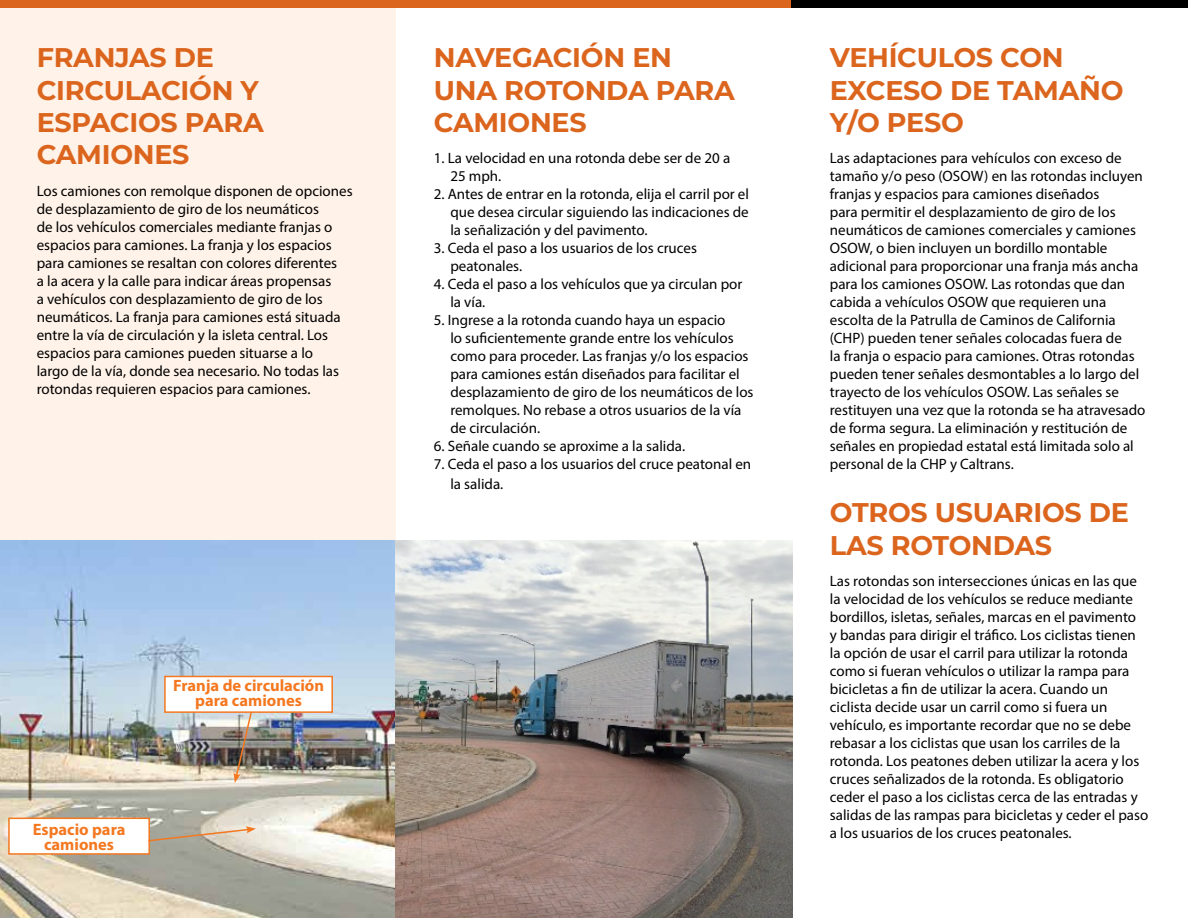
<style>
.page{position:relative;width:1188px;height:918px;background:#fff}
.page>*{position:absolute;margin:0;border:0;box-sizing:border-box;transform-origin:0 0}
.t1{font:700 27px/32.4px "Montserrat";letter-spacing:-.01em;color:#dc651e}
.t2{font:700 16.5px/15px "Myriad Pro";color:#f47820;text-align:center}
.t3{font:15px/18px "Myriad Pro";color:#000}
</style>
<div class="page">
<div style="left:0;top:8px;width:395px;height:910px;background:#fff2e8"></div>
<img style="left:0;top:540px;width:792px;height:378px">
<div style="left:164px;top:676px;width:169px;height:37px;background:#fff;border:2px solid #f47820"></div>
<div style="left:8px;top:818px;width:142px;height:37px;background:#fff;border:2px solid #f47820"></div>
<div style="left:791px;top:0;width:397px;height:8px;background:#000"></div>
<div style="left:0;top:0;width:791px;height:8px;background:#dc651e"></div>
<svg style="left:234px;top:710px;width:19px;height:73px"></svg>
<svg style="left:147px;top:826px;width:109px;height:16px;background:#c8b8a3"></svg>
<h2 class="t1" style="left:37px;top:41px;width:229px">FRANJAS DE<br>CIRCULACIÓN Y<br>ESPACIOS PARA<br>CAMIONES</h2>
<p class="t3" style="left:37px;top:182px;width:317px">Los camiones con remolque disponen de opciones de desplazamiento de giro de los neumáticos<br>de los vehículos comerciales mediante franjas o espacios para camiones. La franja y los espacios para camiones se resaltan con colores diferentes<br>a la acera y la calle para indicar áreas propensas<br>a vehículos con desplazamiento de giro de los neumáticos. La franja para camiones está situada entre la vía de circulación y la isleta central. Los espacios para camiones pueden situarse a lo<br>largo de la vía, donde sea necesario. No todas las rotondas requieren espacios para camiones.</p>
<p class="t2" style="left:33px;top:821px;width:94px">Espacio para camiones</p>
<p class="t2" style="left:173px;top:678px;width:153px">Franja de circulación para camiones</p>
<h2 class="t1" style="left:434px;top:41px;width:302px">NAVEGACIÓN EN<br>UNA ROTONDA PARA<br>CAMIONES</h2>
<p class="t3" style="left:450px;top:149px;width:281px;text-indent:-16px">1. La velocidad en una rotonda debe ser de 20 a<br>25 mph.</p>
<p class="t3" style="left:450px;top:185px;width:300px;text-align:justify;text-indent:-16px">2. Antes de entrar en la rotonda, elija el carril por el que desea circular siguiendo las indicaciones de la señalización y del pavimento.</p>
<p class="t3" style="left:450px;top:239px;width:248px;text-indent:-16px">3. Ceda el paso a los usuarios de los cruces peatonales.</p>
<p class="t3" style="left:450px;top:275px;width:294px;text-indent:-16px">4. Ceda el paso a los vehículos que ya circulan por la vía.</p>
<p class="t3" style="left:450px;top:311px;width:305px;text-indent:-16px">5. Ingrese a la rotonda cuando haya un espacio<br>lo suficientemente grande entre los vehículos como para proceder. Las franjas y/o los espacios para camiones están diseñados para facilitar el desplazamiento de giro de los neumáticos de los remolques. No rebase a otros usuarios de la vía de circulación.</p>
<p class="t3" style="left:434px;top:437px;width:253px">6. Señale cuando se aproxime a la salida.</p>
<p class="t3" style="left:450px;top:454px;width:302px;line-height:19.8px;text-indent:-16px">7. Ceda el paso a los usuarios del cruce peatonal en la salida.</p>
<h2 class="t1" style="left:830px;top:41px;width:295px">VEHÍCULOS CON<br>EXCESO DE TAMAÑO<br>Y/O PESO</h2>
<p class="t3" style="left:830px;top:149px;width:317px">Las adaptaciones para vehículos con exceso de tamaño y/o peso (OSOW) en las rotondas incluyen franjas y espacios para camiones diseñados<br>para permitir el desplazamiento de giro de los neumáticos de camiones comerciales y camiones OSOW, o bien incluyen un bordillo montable adicional para proporcionar una franja más ancha para los camiones OSOW. Las rotondas que dan cabida a vehículos OSOW que requieren una escolta de la Patrulla de Caminos de California (CHP) pueden tener señales colocadas fuera de<br>la franja o espacio para camiones. Otras rotondas pueden tener señales desmontables a lo largo del trayecto de los vehículos OSOW. Las señales se restituyen una vez que la rotonda se ha atravesado de forma segura. La eliminación y restitución de señales en propiedad estatal está limitada solo al personal de la CHP y Caltrans.</p>
<h2 class="t1" style="left:830px;top:496px;width:301px">OTROS USUARIOS DE<br>LAS ROTONDAS</h2>
<p class="t3" style="left:830px;top:572px;width:320px">Las rotondas son intersecciones únicas en las que la velocidad de los vehículos se reduce mediante bordillos, isletas, señales, marcas en el pavimento<br>y bandas para dirigir el tráfico. Los ciclistas tienen la opción de usar el carril para utilizar la rotonda como si fueran vehículos o utilizar la rampa para bicicletas a fin de utilizar la acera. Cuando un ciclista decide usar un carril como si fuera un vehículo, es importante recordar que no se debe rebasar a los ciclistas que usan los carriles de la rotonda. Los peatones deben utilizar la acera y los cruces señalizados de la rotonda. Es obligatorio ceder el paso a los ciclistas cerca de las entradas y salidas de las rampas para bicicletas y ceder el paso a los usuarios de los cruces peatonales.</p>
</div>
